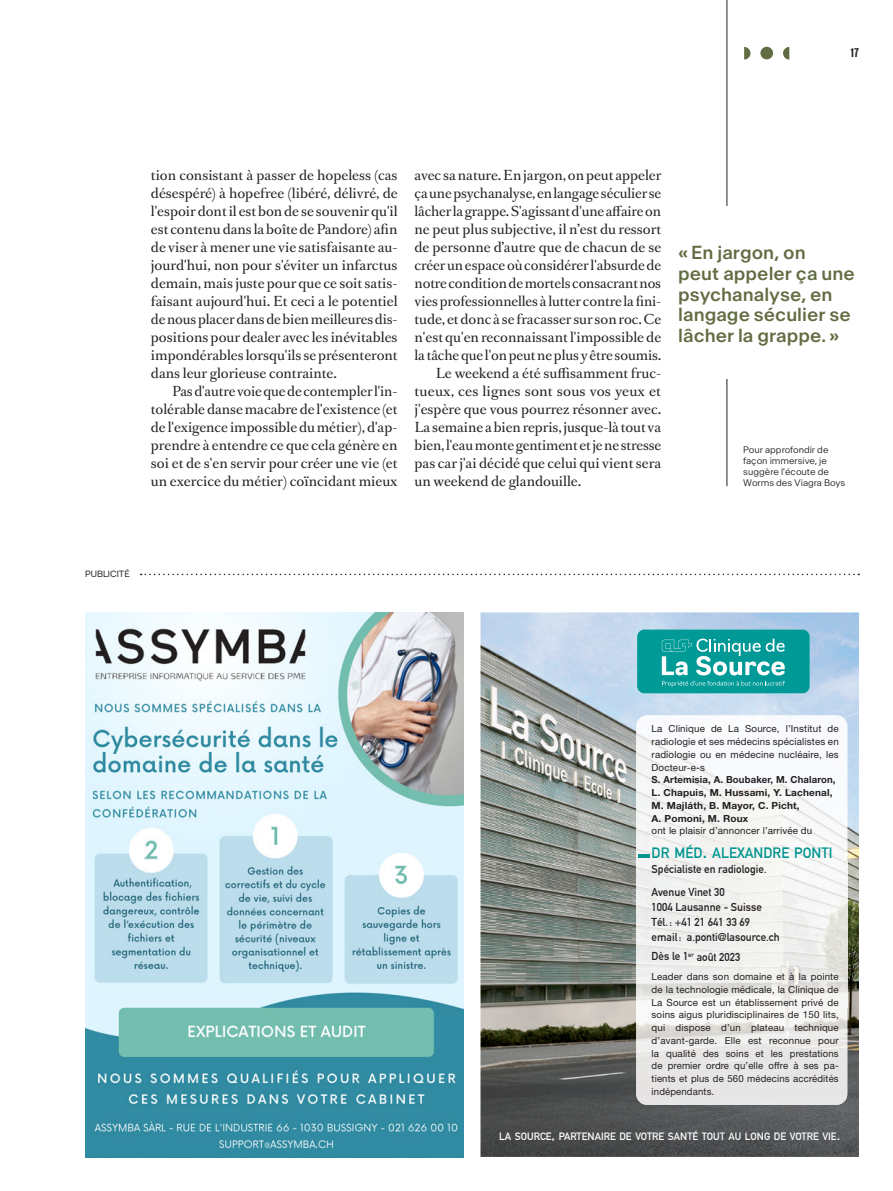
<style>
.page{position:relative;width:893px;height:1191px;background:#fff}
.page>*{position:absolute;margin:0;border:0;box-sizing:border-box;transform-origin:0 0}
.Citation{font:500 18px/20.5px "Antarctica Beta";color:#626c42}
.t1{font:700 14.7px "DIN Alternate";color:#009590}
.Texte{font:13.05px/18px "Romain BP Text";color:#231f20;text-align:justify}
.t2{font:12px "Antarctica Beta VAR";color:#231f20}
.t3{font:700 11.25px/15px "DIN Alternate";color:#231f20}
.t4{font:700 10.35px "DIN Alternate";color:#fff}
.t5{font:9.75px/12.8px "Helvetica Neue LT Std";letter-spacing:.015em;color:#231f20}
.Legende{font:9px/11.2px "Antarctica Beta VAR";color:#231f20}
.t6{font:9px "Neurial Grotesk";color:#231f20}
.s1{font-weight:700}
.s2{font-size:21px}
.s3{font-size:14.85px}
</style>
<div class="page">
<hr style="left:727px;top:0;width:1px;height:486px;background:#231f20">
<svg style="left:141px;top:573px;width:718px;height:2px"></svg>
<img style="left:85px;top:612px;width:378px;height:545px">
<img style="left:480px;top:612px;width:379px;height:544px">
<img style="left:637px;top:629px;width:173px;height:64px">
<svg style="left:662px;top:681px;width:123px;height:6px"></svg>
<svg style="left:662px;top:638px;width:123px;height:37px"></svg>
<img style="left:636px;top:715px;width:211px;height:389px">
<hr style="left:639px;top:854px;width:11px;height:4px;background:#009590">
<div style="left:678px;top:207px;width:215px;height:172px;background:#fff"></div>
<div style="left:760px;top:47px;width:13px;height:12px;background:#626c42;border-radius:50%"></div>
<svg style="left:744px;top:47px;width:6px;height:13px"></svg>
<svg style="left:783px;top:47px;width:6px;height:13px"></svg>
<p class="t2" style="left:851px;top:45px;width:10px">17</p>
<p class="Texte" style="left:151px;top:165px;width:248px">tion consistant à passer de hopeless (cas désespéré) à hopefree (libéré, délivré, de l'espoir dont il est bon de se souvenir qu'il est contenu dans la boîte de Pandore) afin de viser à mener une vie satisfaisante au&shy;jourd'hui, non pour s'éviter un infarctus demain, mais juste pour que ce soit satis&shy;faisant aujourd'hui. Et ceci a le potentiel de nous placer dans de bien meilleures dis&shy;positions pour dealer avec les inévitables impondérables lorsqu'ils se présenteront dans leur glorieuse contrainte.</p>
<p class="Texte" style="left:151px;top:381px;width:248px;text-indent:21px">Pas d'autre voie que de contempler l'in&shy;tolérable danse macabre de l'existence (et de l'exigence impossible du métier), d'ap&shy;prendre à entendre ce que cela génère en soi et de s'en servir pour créer une vie (et un exercice du métier) coïncidant mieux</p>
<p class="Texte" style="left:415px;top:165px;width:248px">avec sa nature. En jargon, on peut appeler ça une psychanalyse, en langage séculier se lâcher la grappe. S'agissant d'une affaire on ne peut plus subjective, il n’est du ressort de personne d’autre que de chacun de se créer un espace où considérer l'absurde de notre condition de mortels consacrant nos vies professionnelles à lutter contre la fini&shy;tude, et donc à se fracasser sur son roc. Ce n'est qu'en reconnaissant l'impossible de la tâche que l'on peut ne plus y être soumis.</p>
<p class="Texte" style="left:415px;top:363px;width:248px;text-indent:21px">Le weekend a été suffisamment fruc&shy;tueux, ces lignes sont sous vos yeux et j'espère que vous pourrez résonner avec.<br>La semaine a bien repris, jusque-là tout va bien, l'eau monte gentiment et je ne stresse pas car j'ai décidé que celui qui vient sera un weekend de glandouille.</p>
<p class="Citation" style="left:678px;top:242px;width:129px">«En jargon, on</p>
<p class="Citation" style="left:678px;top:262px;width:178px">peut appeler ça une psychanalyse, en langage séculier se lâcher la grappe.»</p>
<p class="Legende" style="left:743px;top:443px;width:103px">Pour approfondir de façon immersive, je suggère l'écoute de<br>Worms des Viagra Boys</p>
<p class="t6" style="left:85px;top:567px;width:46px">PUBLICITÉ</p>
<p class="t5" style="left:652px;top:722px;width:189px">La Clinique de La Source, l’Institut de radiologie et ses médecins spécialistes en radiologie ou en médecine nucléaire, les Docteur-e-s<br><span class="s1">S. Artemisia, A. Boubaker, M. Chalaron, L. Chapuis, M. Hussami, Y. Lachenal, M. Majláth, B. Mayor, C. Picht,<br>A. Pomoni, M. Roux<br></span>ont le plaisir d’annoncer l’arrivée du</p>
<p class="t1" style="left:652px;top:842px;width:182px">DR MÉD<span class="s2">.</span> ALEXANDRE PONTI</p>
<p class="t3" style="left:652px;top:857px;width:117px;line-height:22.5px">Spécialiste en radiologie.<br>Avenue Vinet 30</p>
<p class="t3" style="left:652px;top:898px;width:130px">1004 Lausanne - Suisse<br>Tél. : +41 21 641 33 69<br>email : a.ponti@lasource.ch</p>
<p class="t3" style="left:652px;top:948px;width:90px">Dès le 1<sup>er</sup> août 2023</p>
<p class="t5" style="left:652px;top:970px;width:189px;text-align:justify">Leader dans son domaine et à la pointe de la technologie médicale, la Clinique de La Source est un établissement privé de soins aigus pluridisciplinaires de 150 lits, qui dispose d’un plateau technique d’avant-garde. Elle est reconnue pour la qualité des soins et les prestations de premier ordre qu’elle offre à ses pa&shy;tients et plus de 560 médecins accrédités indépendants.</p>
<p class="t4" style="left:499px;top:1128px;width:343px">LA SOURCE<span class="s3">,</span> PARTENAIRE DE VOTRE SANTÉ TOUT AU LONG DE VOTRE VIE<span class="s3">.</span></p>
</div>
